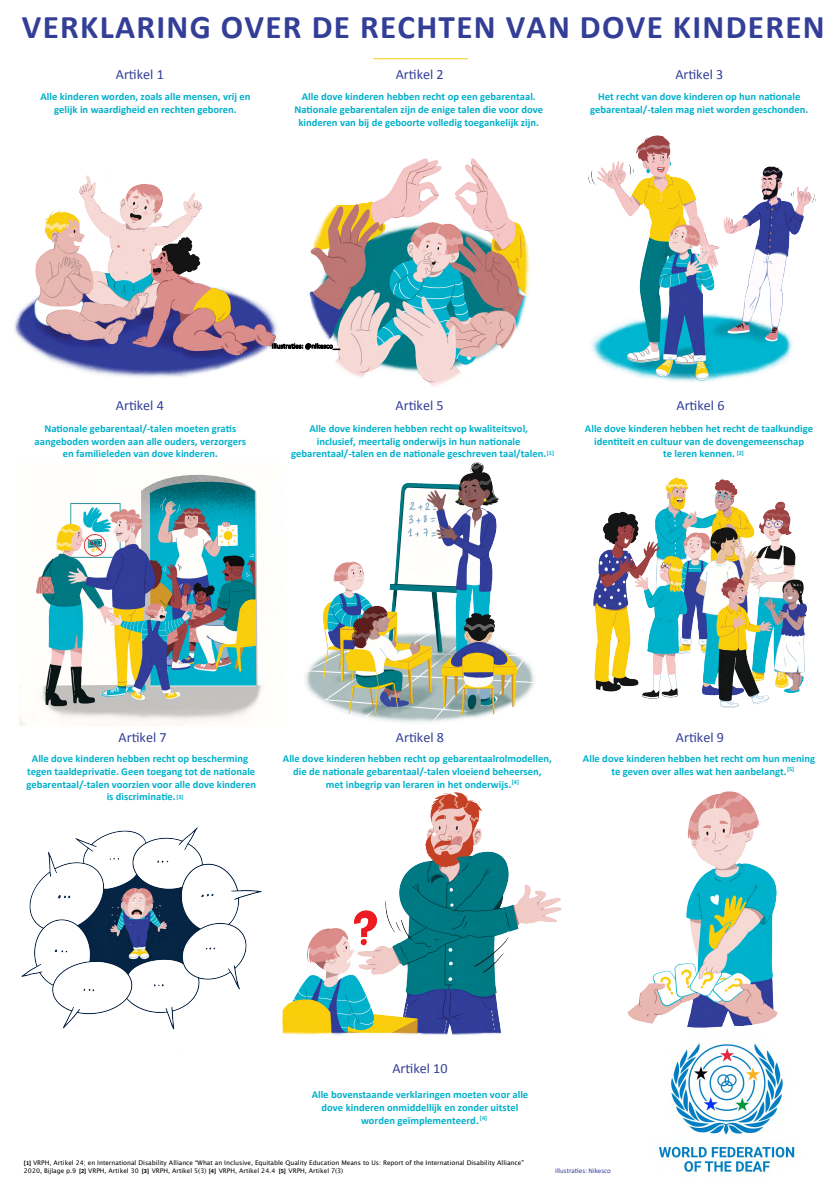
<style>
.page{position:relative;width:840px;height:1188px;background:#fff}
.page>*{position:absolute;margin:0;border:0;box-sizing:border-box;transform-origin:0 0}
.t1{font:700 33.16px "Calibri";letter-spacing:.04em;color:#333e97}
.t2{font:14.12px "Calibri";color:#333e97}
.t3{font:700 10.6px/12.7px "Calibri";color:#00b1cb;text-align:center}
.t4{font:700 10.6px/12.7px "Calibri";color:#00afc9;text-align:center}
.t5{font:7.04px "Calibri";color:#333e97}
.t6{font:6.36px/7.8px "Lucida Grande";color:#000}
.s1{font-size:6.16px}
.s2{font-family:"Calibri";font-weight:700}
</style>
<div class="page">
<img style="left:658px;top:1043px;width:137px;height:132px">
<hr style="left:373px;top:58px;width:95px;height:1px;background:#f9cd0b">
<img style="left:14px;top:175px;width:263px;height:202px">
<img style="left:589px;top:135px;width:226px;height:247px">
<img style="left:309px;top:158px;width:221px;height:229px">
<img style="left:19px;top:474px;width:245px;height:252px">
<img style="left:305px;top:463px;width:230px;height:260px">
<img style="left:593px;top:478px;width:214px;height:230px">
<img style="left:22px;top:828px;width:239px;height:202px">
<img style="left:283px;top:792px;width:279px;height:243px">
<img style="left:628px;top:791px;width:150px;height:237px">
<svg style="left:272px;top:341px;width:68px;height:9px"></svg>
<h1 class="t1" style="left:22px;top:3px;width:804px">VERKLARING OVER DE RECHTEN VAN DOVE KINDEREN</h1>
<h2 class="t2" style="left:116px;top:64px;width:49px">Artikel 1</h2>
<p class="t4" style="left:41px;top:90px;width:211px">Alle kinderen worden, zoals alle mensen, vrij en gelijk in waardigheid en rechten geboren.</p>
<h2 class="t2" style="left:396px;top:64px;width:49px">Artikel 2</h2>
<p class="t4" style="left:294px;top:90px;width:250px">Alle dove kinderen hebben recht op een gebarentaal.<br>Nationale gebarentalen zijn de enige talen die voor dove kinderen van bij de geboorte volledig toegankelijk zijn.</p>
<h2 class="t2" style="left:675px;top:64px;width:49px">Artikel 3</h2>
<p class="t3" style="left:590px;top:90px;width:220px">Het recht van dove kinderen op hun nationale gebarentaal/-talen mag niet worden geschonden.</p>
<h2 class="t2" style="left:116px;top:396px;width:49px">Artikel 4</h2>
<p class="t3" style="left:35px;top:422px;width:213px">Nationale gebarentaal/-talen moeten gratis aangeboden worden aan alle ouders, verzorgers en familieleden van dove kinderen.</p>
<h2 class="t2" style="left:396px;top:396px;width:49px">Artikel 5</h2>
<p class="t3" style="left:309px;top:422px;width:220px">Alle dove kinderen hebben recht op kwaliteitsvol,</p>
<p class="t3" style="left:317px;top:434px;width:205px">inclusief, meertalig onderwijs in hun nationale</p>
<p class="t3" style="left:291px;top:447px;width:264px">gebarentaal/-talen en de nationale geschreven taal/talen.<sup>[1]</sup></p>
<h2 class="t2" style="left:677px;top:396px;width:49px">Artikel 6</h2>
<p class="t3" style="left:585px;top:422px;width:230px">Alle dove kinderen hebben het recht de taalkundige</p>
<p class="t3" style="left:594px;top:434px;width:212px">identiteit en cultuur van de dovengemeenschap</p>
<p class="t3" style="left:663px;top:447px;width:82px">te leren kennen. <sup>[2]</sup></p>
<h2 class="t2" style="left:119px;top:727px;width:49px">Artikel 7</h2>
<p class="t3" style="left:32px;top:752px;width:218px">Alle dove kinderen hebben recht op bescherming</p>
<p class="t3" style="left:27px;top:765px;width:230px">tegen taaldeprivatie. Geen toegang tot de nationale</p>
<p class="t3" style="left:26px;top:777px;width:231px">gebarentaal/-talen voorzien voor alle dove kinderen</p>
<p class="t3" style="left:107px;top:790px;width:78px">is discriminatie.<span class="s1">[3]</span></p>
<h2 class="t2" style="left:396px;top:728px;width:49px">Artikel 8</h2>
<p class="t3" style="left:283px;top:752px;width:270px">Alle dove kinderen hebben recht op gebarentaalrolmodellen,</p>
<p class="t3" style="left:293px;top:765px;width:250px">die de nationale gebarentaal/-talen vloeiend beheersen,</p>
<p class="t3" style="left:326px;top:777px;width:195px">met inbegrip van leraren in het onderwijs.<sup>[4]</sup></p>
<h2 class="t2" style="left:676px;top:728px;width:49px">Artikel 9</h2>
<p class="t3" style="left:611px;top:752px;width:205px;text-align:left;text-indent:-28px">Alle dove kinderen hebben het recht om hun mening te geven over alles wat hen aanbelangt.<sup>[5]</sup></p>
<h2 class="t2" style="left:392px;top:1059px;width:57px">Artikel 10</h2>
<p class="t3" style="left:312px;top:1088px;width:218px">Alle bovenstaande verklaringen moeten voor alle</p>
<p class="t3" style="left:322px;top:1101px;width:198px">dove kinderen onmiddellijk en zonder uitstel</p>
<p class="t3" style="left:361px;top:1113px;width:128px">worden geïmplementeerd. <sup>[4]</sup></p>
<p class="t6" style="left:24px;top:1159px;width:501px"><span class="s2">[1]</span> VRPH, Artikel 24; en International Disability Alliance “What an Inclusive, Equitable Quality Education Means to Us: Report of the International Disability Alliance”<br>2020, Bijlage p.9 <span class="s2">[2]</span> VRPH, Artikel 30 <span class="s2">[3]</span> VRPH, Artikel 5(3) <span class="s2">[4]</span> VRPH, Artikel 24.4</p>
<p class="t6" style="left:279px;top:1167px;width:66px"><span class="s2">[5]</span> VRPH, Artikel 7(3)</p>
<p class="t5" style="left:555px;top:1166px;width:57px">Illustraties: Nikesco</p>
</div>
